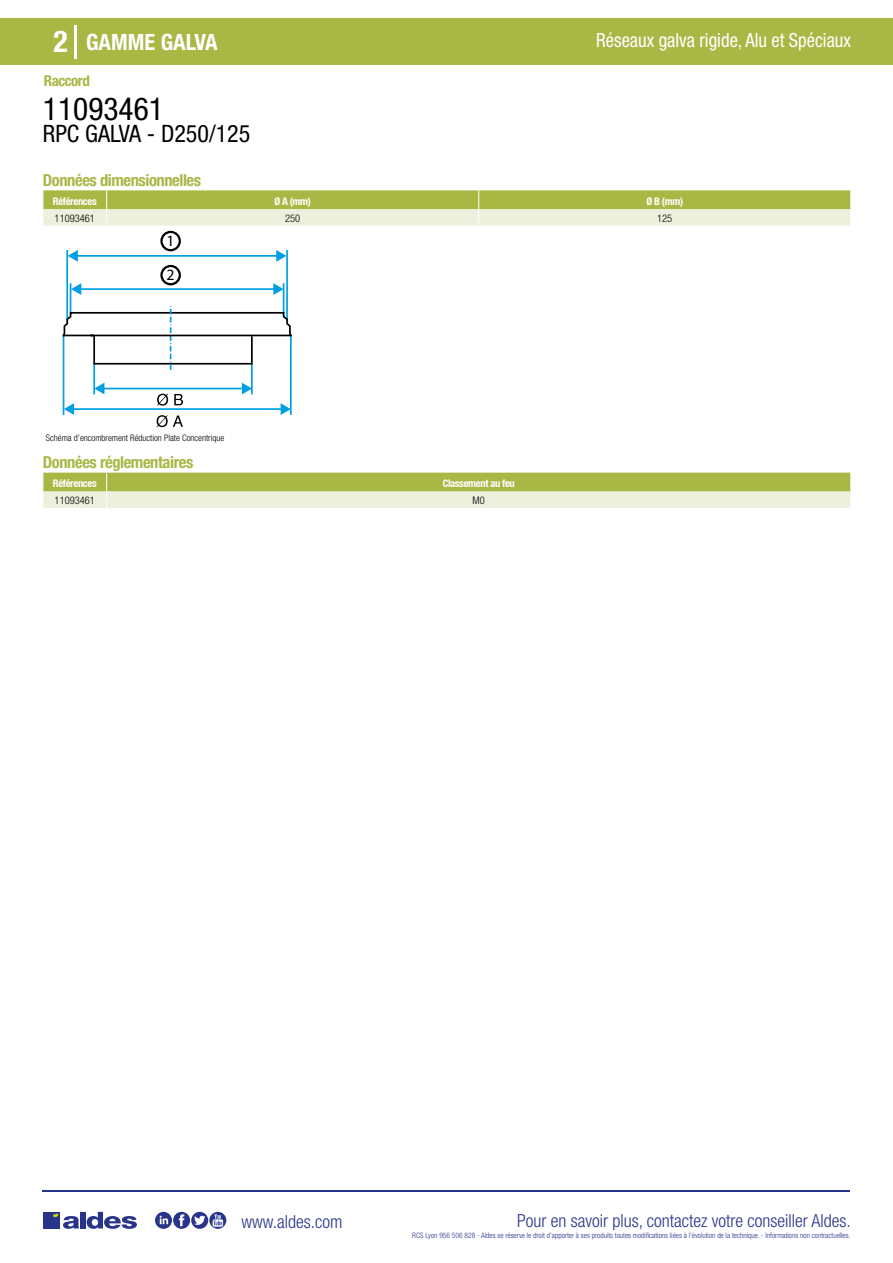
<style>
.page{position:relative;width:893px;height:1263px;background:#fff}
.page>*{position:absolute;margin:0;border:0;box-sizing:border-box;transform-origin:0 0}
.t1{font:condensed 31.5px "Helvetica Neue LT Std";color:#000}
.t2{font:700 condensed 30px "Helvetica Neue LT Std";color:#fff}
.t3{font:condensed 24px "Helvetica Neue LT Std";color:#000}
.t4{font:700 condensed 22.5px "Helvetica Neue LT Std";color:#fff}
.t5{font:condensed 19.5px "Helvetica Neue LT Std";color:#fff;scale:.95 1}
.t6{font:300 condensed 18px "Helvetica Neue";color:#28348b}
.t7{font:700 condensed 16.5px "Helvetica Neue LT Std";letter-spacing:-.025em;color:#a9b745}
.t8{font:15.75px/34px "Myriad Pro";color:#000}
.t9{font:700 condensed 15px "Helvetica Neue LT Std";letter-spacing:-.035em;color:#a9b745}
.t10{font:700 condensed 10.5px "Helvetica Neue";letter-spacing:-.03em;color:#fff}
.t11{font:300 condensed 10.5px "Helvetica Neue";color:#000}
.t12{font:300 condensed 9px "Helvetica Neue";color:#000}
.t13{font:300 condensed 7.5px "Helvetica Neue";color:#28348b}
</style>
<div class="page">
<div style="left:0;top:18px;width:893px;height:46px;background:#a9b745"></div>
<hr style="left:74px;top:25px;width:2px;height:33px;background:#fff">
<hr style="left:43px;top:1190px;width:807px;height:1px;background:#28348b">
<svg style="left:155px;top:1212px;width:71px;height:17px"></svg>
<div style="left:43px;top:1212px;width:17px;height:16px;background:#28348b"></div>
<div style="left:80px;top:1212px;width:6px;height:16px;background:#28348b"></div>
<svg style="left:87px;top:1212px;width:50px;height:17px"></svg>
<svg style="left:53px;top:1213px;width:26px;height:16px"></svg>
<svg style="left:43px;top:190px;width:808px;height:36px;background:#cad28e"></svg>
<hr style="left:70px;top:283px;width:1px;height:30px;background:#009fe3">
<hr style="left:286px;top:250px;width:2px;height:70px;background:#009fe3">
<hr style="left:63px;top:336px;width:1px;height:79px;background:#009fe3">
<hr style="left:290px;top:336px;width:2px;height:79px;background:#009fe3">
<hr style="left:93px;top:363px;width:2px;height:31px;background:#009fe3">
<hr style="left:283px;top:283px;width:1px;height:30px;background:#009fe3">
<hr style="left:66px;top:250px;width:2px;height:71px;background:#009fe3">
<hr style="left:76px;top:255px;width:202px;height:2px;background:#009fe3">
<svg style="left:68px;top:250px;width:10px;height:12px"></svg>
<svg style="left:276px;top:250px;width:10px;height:12px"></svg>
<hr style="left:80px;top:288px;width:195px;height:2px;background:#009fe3">
<svg style="left:71px;top:283px;width:10px;height:12px"></svg>
<svg style="left:273px;top:283px;width:11px;height:12px"></svg>
<hr style="left:74px;top:408px;width:208px;height:2px;background:#009fe3">
<svg style="left:281px;top:403px;width:10px;height:12px"></svg>
<svg style="left:64px;top:403px;width:10px;height:12px"></svg>
<hr style="left:251px;top:363px;width:2px;height:31px;background:#009fe3">
<hr style="left:102px;top:388px;width:140px;height:1px;background:#009fe3">
<svg style="left:95px;top:383px;width:9px;height:11px"></svg>
<svg style="left:242px;top:383px;width:9px;height:11px"></svg>
<svg style="left:63px;top:306px;width:229px;height:64px"></svg>
<hr style="left:63px;top:335px;width:31px;height:1px;background:#000">
<hr style="left:91px;top:335px;width:201px;height:1px;background:#000">
<svg style="left:157px;top:394px;width:11px;height:12px"></svg>
<svg style="left:174px;top:394px;width:9px;height:11px"></svg>
<svg style="left:157px;top:415px;width:26px;height:12px"></svg>
<div style="left:160px;top:231px;width:21px;height:20px;border:2px solid #000;border-radius:50%"></div>
<div style="left:160px;top:265px;width:21px;height:20px;border:2px solid #000;border-radius:50%"></div>
<svg style="left:43px;top:473px;width:808px;height:35px;background:#c9d28d"></svg>
<h2 class="t2" style="left:54px;top:24px;width:16px">2</h2>
<h3 class="t4" style="left:86px;top:28px;width:133px">GAMME GALVA</h3>
<h3 class="t5" style="left:596px;top:29px;width:270px">Réseaux galva rigide, Alu et Spéciaux</h3>
<h3 class="t9" style="left:44px;top:71px;width:47px">Raccord</h3>
<h1 class="t1" style="left:43px;top:91px;width:122px">11093461</h1>
<h3 class="t3" style="left:43px;top:120px;width:209px">RPC GALVA - D250/125</h3>
<h3 class="t7" style="left:43px;top:170px;width:160px">Données dimensionnelles</h3>
<h3 class="t10" style="left:53px;top:195px;width:45px">Références</h3>
<h3 class="t10" style="left:274px;top:195px;width:38px">Ø A (mm)</h3>
<h3 class="t10" style="left:646px;top:195px;width:38px">Ø B (mm)</h3>
<h3 class="t11" style="left:55px;top:212px;width:42px">11093461</h3>
<h3 class="t11" style="left:285px;top:212px;width:17px">250</h3>
<h3 class="t11" style="left:657px;top:212px;width:17px">125</h3>
<h3 class="t8" style="left:167px;top:224px;width:10px">1<br>2</h3>
<p class="t12" style="left:46px;top:433px;width:180px">Schéma d’encombrement Réduction Plate Concentrique</p>
<h3 class="t7" style="left:43px;top:452px;width:152px">Données réglementaires</h3>
<h3 class="t10" style="left:53px;top:477px;width:45px">Références</h3>
<h3 class="t10" style="left:443px;top:477px;width:74px">Classement au feu</h3>
<h3 class="t11" style="left:55px;top:494px;width:42px">11093461</h3>
<h3 class="t11" style="left:473px;top:494px;width:14px">M0</h3>
<h3 class="t6" style="left:241px;top:1211px;width:102px">www.aldes.com</h3>
<h3 class="t6" style="left:517px;top:1211px;width:335px">Pour en savoir plus, contactez votre conseiller Aldes.</h3>
<p class="t13" style="left:412px;top:1230px;width:440px">RCS Lyon 956 506 828 - Aldes se réserve le droit d’apporter à ses produits toutes modifications liées à l’évolution de la technique. - Informations non contractuelles.</p>
</div>
